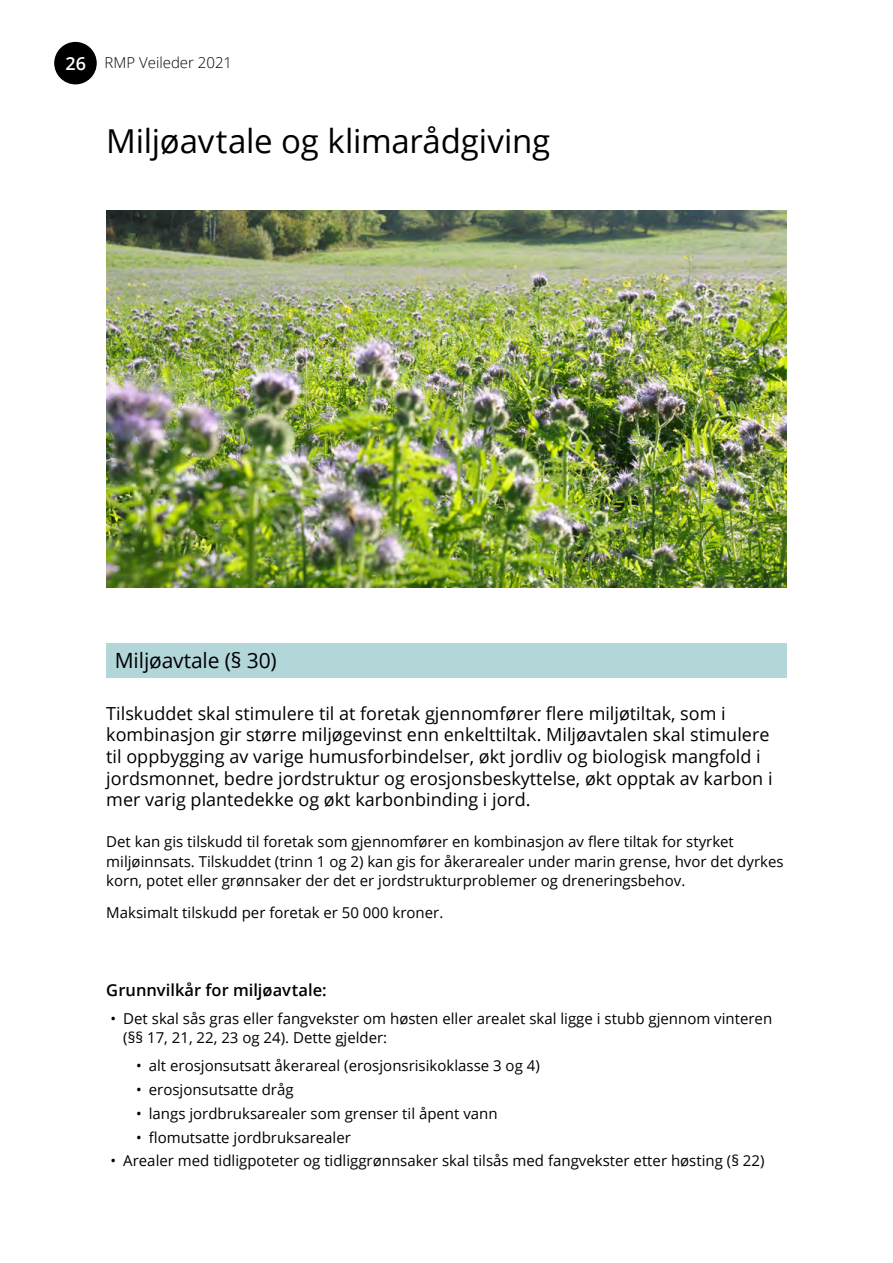
<style>
.page{position:relative;width:893px;height:1263px;background:#fff}
.page>*{position:absolute;margin:0;border:0;box-sizing:border-box;transform-origin:0 0}
.t1{font:33px "Open Sans";letter-spacing:-.01em;color:#000}
.t2{font:21px "Open Sans";letter-spacing:-.005em;color:#000}
.t3{font:18px/21.6px "Open Sans";color:#000}
.t4{font:600 16.5px "Open Sans";color:#000}
.t5{font:15px/19.5px "Open Sans";color:#000}
.t6{font:300 15px "Open Sans";color:#000}
.s1{font-weight:600;font-size:18px;color:#fff}
</style>
<div class="page">
<div style="left:54px;top:42px;width:43px;height:42px;background:#000;border-radius:50%"></div>
<div style="left:106px;top:643px;width:681px;height:34px;background:#b3d6d9"></div>
<img style="left:106px;top:210px;width:681px;height:378px">
<p class="t6" style="left:66px;top:53px;width:168px"><span class="s1">26</span> RMP Veileder 2021</p>
<h1 class="t1" style="left:106px;top:118px;width:445px">Miljøavtale og klimarådgiving</h1>
<h2 class="t2" style="left:115px;top:646px;width:164px">Miljøavtale (§ 30)</h2>
<p class="t3" style="left:106px;top:702px;width:668px">Tilskuddet skal stimulere til at foretak gjennomfører flere miljøtiltak, som i kombinasjon gir større miljøgevinst enn enkelttiltak. Miljøavtalen skal stimulere til oppbygging av varige humusforbindelser, økt jordliv og biologisk mangfold i jordsmonnet, bedre jordstruktur og erosjonsbeskyttelse, økt opptak av karbon i mer varig plantedekke og økt karbonbinding i jord.</p>
<p class="t5" style="left:106px;top:832px;width:679px">Det kan gis tilskudd til foretak som gjennomfører en kombinasjon av flere tiltak for styrket miljøinnsats. Tilskuddet (trinn 1 og 2) kan gis for åkerarealer under marin grense, hvor det dyrkes korn, potet eller grønnsaker der det er jordstrukturproblemer og dreneringsbehov.</p>
<p class="t5" style="left:106px;top:903px;width:339px">Maksimalt tilskudd per foretak er 50 000 kroner.</p>
<p class="t4" style="left:106px;top:978px;width:222px">Grunnvilkår for miljøavtale:</p>
<p class="t5" style="left:123px;top:1008px;width:650px;text-indent:-13px">• Det skal sås gras eller fangvekster om høsten eller arealet skal ligge i stubb gjennom vinteren (§§ 17, 21, 22, 23 og 24). Dette gjelder:</p>
<p class="t5" style="left:136px;top:1056px;width:405px">• alt erosjonsutsatt åkerareal (erosjonsrisikoklasse 3 og 4)</p>
<p class="t5" style="left:136px;top:1079px;width:159px">• erosjonsutsatte dråg</p>
<p class="t5" style="left:136px;top:1103px;width:363px">• langs jordbruksarealer som grenser til åpent vann</p>
<p class="t5" style="left:136px;top:1127px;width:216px">• flomutsatte jordbruksarealer</p>
<p class="t5" style="left:111px;top:1151px;width:655px">• Arealer med tidligpoteter og tidliggrønnsaker skal tilsås med fangvekster etter høsting (§ 22)</p>
</div>
